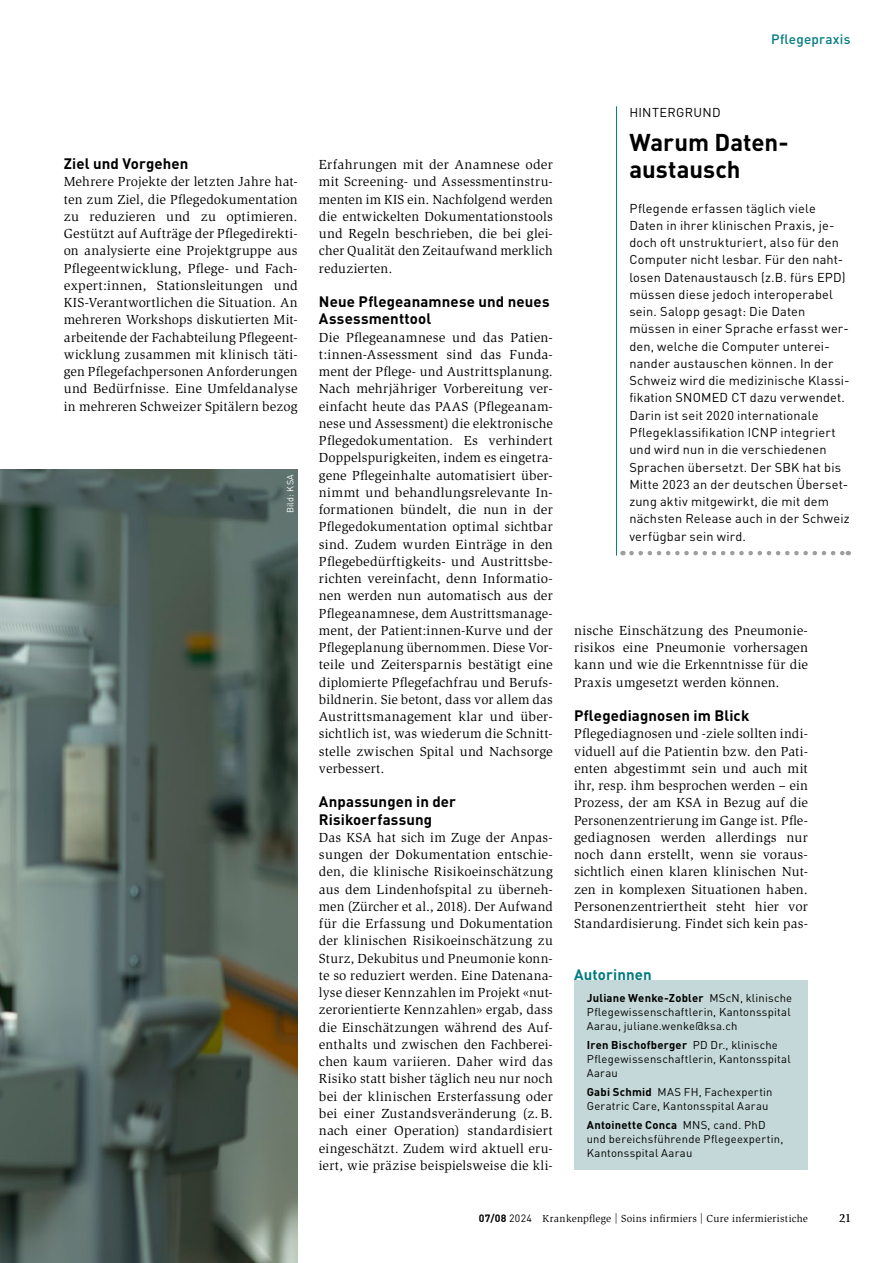
<style>
.page{position:relative;width:893px;height:1263px;background:#fff}
.page>*{position:absolute;margin:0;border:0;box-sizing:border-box;transform-origin:0 0}
.t1{font:700 24px/27px "DIN Pro";color:#000}
.t2{font:700 15px/17.2px "DIN Pro";letter-spacing:.01em;color:#000}
.t3{font:700 15px "DIN Pro";letter-spacing:.01em;color:#007b81}
.t4{font:13.5px/17.2px "Slimbach Std";letter-spacing:.015em;color:#000;text-align:justify}
.t5{font:500 13.5px "DIN Pro";letter-spacing:.015em;color:#007b81}
.t6{font:12.75px/17.2px "DIN Pro";letter-spacing:.015em;color:#000}
.t7{font:700 12px "Esta Pro";color:#000}
.t8{font:11.25px/14.2px "DIN Pro";letter-spacing:.02em;color:#000}
.t9{font:10.5px "Slimbach Std";letter-spacing:.025em;color:#000}
.t10{font:9px "DIN Pro";letter-spacing:.03em;color:#fff}
.s1{font-weight:700}
.s2{font-family:"DIN Pro";font-weight:700}
.s3{font-family:"DIN Pro"}
</style>
<div class="page">
<img style="left:0;top:470px;width:298px;height:793px">
<div style="left:574px;top:980px;width:234px;height:190px;background:#c5d8d9"></div>
<svg style="left:631px;top:551px;width:218px;height:4px"></svg>
<hr style="left:616px;top:106px;width:1px;height:450px;background:#007b81">
<p class="t5" style="left:771px;top:30px;width:81px">Pflegepraxis</p>
<p class="t2" style="left:64px;top:154px;width:126px">Ziel und Vorgehen</p>
<p class="t4" style="left:64px;top:173px;width:235px">Mehrere Projekte der letzten Jahre hat&shy;ten zum Ziel, die Pflegedokumentation zu reduzieren und zu optimieren.<br>Gestützt auf Aufträge der Pflegedirekti&shy;on analysierte eine Projektgruppe aus Pflegeentwicklung, Pflege- und Fach&shy;expert:innen, Stationsleitungen und KIS-Verantwortlichen die Situation. An mehreren Workshops diskutierten Mit&shy;arbeitende der Fachabteilung Pflegeent&shy;wicklung zusammen mit klinisch täti&shy;gen Pflegefachpersonen Anforderungen und Bedürfnisse. Eine Umfeldanalyse in mehreren Schweizer Spitälern bezog</p>
<p class="t10" style="left:284px;top:513px;width:41px;rotate:-90deg">Bild: KSA</p>
<p class="t4" style="left:319px;top:156px;width:235px">Erfahrungen mit der Anamnese oder mit Screening- und Assessmentinstru&shy;menten im KIS ein. Nachfolgend werden die entwickelten Dokumentationstools und Regeln beschrieben, die bei glei&shy;cher Qualität den Zeitaufwand merklich reduzierten.</p>
<p class="t2" style="left:319px;top:292px;width:232px">Neue Pflegeanamnese und neues<br>Assessmenttool</p>
<p class="t4" style="left:319px;top:329px;width:235px">Die Pflegeanamnese und das Patien&shy;t:innen-Assessment sind das Funda&shy;ment der Pflege- und Austrittsplanung.<br>Nach mehrjähriger Vorbereitung ver&shy;einfacht heute das PAAS (Pflegeanam&shy;nese und Assessment) die elektronische Pflegedokumentation. Es verhindert Doppelspurigkeiten, indem es eingetra&shy;gene Pflegeinhalte automatisiert über&shy;nimmt und behandlungsrelevante In&shy;formationen bündelt, die nun in der Pflegedokumentation optimal sichtbar sind. Zudem wurden Einträge in den Pflegebedürftigkeits- und Austrittsbe&shy;richten vereinfacht, denn Informatio&shy;nen werden nun automatisch aus der Pflegeanamnese, dem Austrittsmanage&shy;ment, der Patient:innen-Kurve und der Pflegeplanung übernommen. Diese Vor&shy;teile und Zeitersparnis bestätigt eine diplomierte Pflegefachfrau und Berufs&shy;bildnerin. Sie betont, dass vor allem das Austrittsmanagement klar und über&shy;sichtlich ist, was wiederum die Schnitt&shy;stelle zwischen Spital und Nachsorge verbessert.</p>
<p class="t2" style="left:319px;top:793px;width:139px">Anpassungen in der<br>Risikoerfassung</p>
<p class="t4" style="left:319px;top:829px;width:235px">Das KSA hat sich im Zuge der Anpas&shy;sungen der Dokumentation entschie&shy;den, die klinische Risikoeinschätzung aus dem Lindenhofspital zu überneh&shy;men (Zürcher et al., 2018). Der Aufwand für die Erfassung und Dokumentation der klinischen Risikoeinschätzung zu Sturz, Dekubitus und Pneumonie konn&shy;te so reduziert werden. Eine Datenana&shy;lyse dieser Kennzahlen im Projekt «nut&shy;zerorientierte Kennzahlen» ergab, dass die Einschätzungen während des Auf&shy;enthalts und zwischen den Fachberei&shy;chen kaum variieren. Daher wird das Risiko statt bisher täglich neu nur noch bei der klinischen Ersterfassung oder bei einer Zustandsveränderung (z.B. nach einer Operation) standardisiert eingeschätzt. Zudem wird aktuell eru&shy;iert, wie präzise beispielsweise die kli-</p>
<p class="t6" style="left:629px;top:103px;width:93px">HINTERGRUND</p>
<h1 class="t1" style="left:629px;top:128px;width:158px">Warum Daten&shy;austausch</h1>
<p class="t6" style="left:629px;top:199px;width:222px">Pflegende erfassen täglich viele Daten in ihrer klinischen Praxis, je&shy;doch oft unstrukturiert, also für den Computer nicht lesbar. Für den naht&shy;losen Datenaustausch (z.B. fürs EPD) müssen diese jedoch interoperabel sein. Salopp gesagt: Die Daten müssen in einer Sprache erfasst wer&shy;den, welche die Computer unterei&shy;nander austauschen können. In der Schweiz wird die medizinische Klassi&shy;fikation SNOMED CT dazu verwendet.<br>Darin ist seit 2020 internationale Pflegeklassifikation ICNP integriert und wird nun in die verschiedenen Sprachen übersetzt. Der SBK hat bis Mitte 2023 an der deutschen Überset&shy;zung aktiv mitgewirkt, die mit dem nächsten Release auch in der Schweiz verfügbar sein wird.</p>
<p class="t4" style="left:574px;top:622px;width:235px">nische Einschätzung des Pneumonie&shy;risikos eine Pneumonie vorhersagen kann und wie die Erkenntnisse für die Praxis umgesetzt werden können.</p>
<p class="t2" style="left:574px;top:706px;width:177px">Pflegediagnosen im Blick</p>
<p class="t4" style="left:574px;top:725px;width:235px">Pflegediagnosen und -ziele sollten indi&shy;viduell auf die Patientin bzw. den Pati&shy;enten abgestimmt sein und auch mit ihr, resp. ihm besprochen werden – ein Prozess, der am KSA in Bezug auf die Personenzentrierung im Gange ist. Pfle&shy;gediagnosen werden allerdings nur noch dann erstellt, wenn sie voraus&shy;sichtlich einen klaren klinischen Nut&shy;zen in komplexen Situationen haben.<br>Personenzentriertheit steht hier vor Standardisierung. Findet sich kein pas-</p>
<p class="t3" style="left:574px;top:965px;width:79px">Autorinnen</p>
<p class="t8" style="left:587px;top:990px;width:207px"><span class="s1">Juliane Wenke-Zobler</span> MScN, klinische<br>Pflegewissenschaftlerin, Kantonsspital<br>Aarau, juliane.wenke@ksa.ch</p>
<p class="t8" style="left:587px;top:1037px;width:205px"><span class="s1">Iren Bischofberger</span> PD Dr., klinische<br>Pflegewissenschaftlerin, Kantonsspital<br>Aarau</p>
<p class="t8" style="left:587px;top:1084px;width:187px"><span class="s1">Gabi Schmid</span> MAS FH, Fachexpertin<br>Geratric Care, Kantonsspital Aarau</p>
<p class="t8" style="left:587px;top:1117px;width:198px"><span class="s1">Antoinette Conca</span> MNS, cand. PhD und bereichsführende Pflegeexpertin,<br>Kantonsspital Aarau</p>
<p class="t9" style="left:479px;top:1212px;width:330px"><span class="s2">07/08</span> <span class="s3">2024</span> Krankenpflege | Soins infirmiers | Cure infermieristiche</p>
<p class="t7" style="left:839px;top:1209px;width:13px">21</p>
</div>
